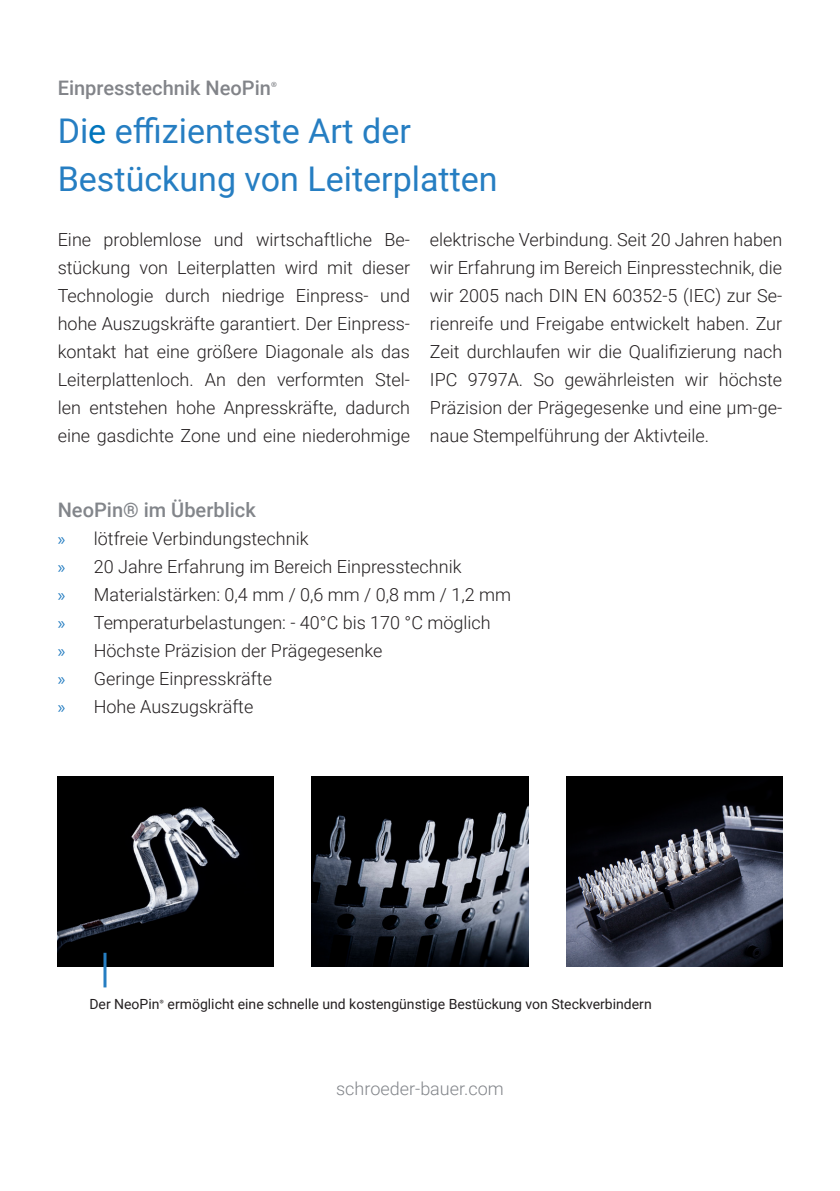
<style>
.page{position:relative;width:840px;height:1191px;background:#fff}
.page>*{position:absolute;margin:0;border:0;box-sizing:border-box;transform-origin:0 0}
.t1{font:34px "Roboto";color:#267ec2}
.t2{font:500 20px "Roboto";color:#828489}
.t3{font:500 20px "Roboto";color:#82858a}
.t4{font:300 18px/28px "Roboto";color:#231f20;text-align:justify}
.t5{font:300 18px "Roboto";color:#82858a}
.t6{font:14px "Roboto";color:#231f20}
.s1{font-family:"Minion Pro";font-weight:400}
.s2{color:#0075bc}
.s3{font-family:"Myriad Pro";font-weight:400;color:#267ec2}
.s4{font-family:"Minion Pro"}
</style>
<div class="page">
<img style="left:58px;top:777px;width:216px;height:190px">
<img style="left:566px;top:777px;width:215px;height:190px">
<img style="left:312px;top:777px;width:215px;height:190px">
<hr style="left:103px;top:952px;width:3px;height:35px;background:#267ec2">
<p class="t2" style="left:58px;top:73px;width:221px">Einpresstechnik NeoPin<span class="s1">®</span></p>
<p class="t1" style="left:58px;top:107px;width:354px">Di<span class="s2">e</span> effizienteste Art der</p>
<p class="t1" style="left:58px;top:155px;width:441px">Bestückung von Leiterplatten</p>
<p class="t4" style="left:58px;top:225px;width:353px">Eine problemlose und wirtschaftliche Be&shy;stückung von Leiterplatten wird mit dieser Technologie durch niedrige Einpress- und hohe Auszugskräfte garantiert. Der Einpress&shy;kontakt hat eine größere Diagonale als das Leiterplattenloch. An den verformten Stel&shy;len entstehen hohe Anpresskräfte, dadurch eine gasdichte Zone und eine niederohmige</p>
<p class="t4" style="left:429px;top:225px;width:353px">elektrische Verbindung. Seit 20 Jahren haben wir Erfahrung im Bereich Einpresstechnik, die wir 2005 nach DIN EN 60352-5 (IEC) zur Se&shy;rienreife und Freigabe entwickelt haben. Zur Zeit durchlaufen wir die Qualifizierung nach IPC 9797A. So gewährleisten wir höchste Präzision der Prägegesenke und eine µm-ge&shy;naue Stempelführung der Aktivteile.</p>
<p class="t3" style="left:58px;top:496px;width:199px">NeoPin® im Überblick</p>
<p class="t4" style="left:58px;top:524px;width:252px"><span class="s3">»</span> lötfreie Verbindungstechnik</p>
<p class="t4" style="left:58px;top:552px;width:405px"><span class="s3">»</span> 20 Jahre Erfahrung im Bereich Einpresstechnik</p>
<p class="t4" style="left:58px;top:580px;width:454px"><span class="s3">»</span> Materialstärken: 0,4 mm / 0,6 mm / 0,8 mm / 1,2 mm</p>
<p class="t4" style="left:58px;top:608px;width:434px"><span class="s3">»</span> Temperaturbelastungen: - 40°C bis 170 °C möglich</p>
<p class="t4" style="left:58px;top:636px;width:326px"><span class="s3">»</span> Höchste Präzision der Prägegesenke</p>
<p class="t4" style="left:58px;top:664px;width:216px"><span class="s3">»</span> Geringe Einpresskräfte</p>
<p class="t4" style="left:58px;top:692px;width:197px"><span class="s3">»</span> Hohe Auszugskräfte</p>
<p class="t6" style="left:89px;top:994px;width:563px">Der NeoPin<span class="s4">®</span> ermöglicht eine schnelle und kostengünstige Bestückung von Steckverbindern</p>
<p class="t5" style="left:336px;top:1076px;width:169px">schroeder-bauer.com</p>
</div>
